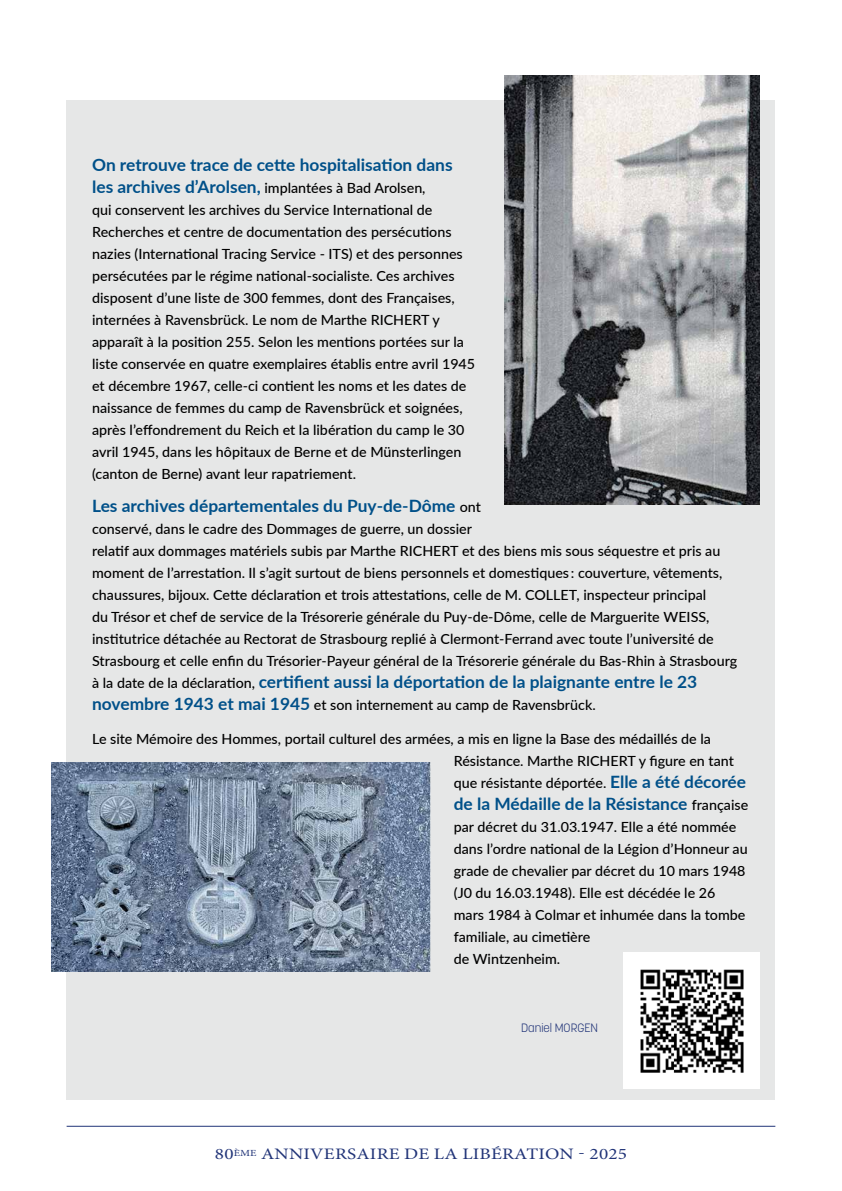
<style>
.page{position:relative;width:842px;height:1191px;background:#fff}
.page>*{position:absolute;margin:0;border:0;box-sizing:border-box;transform-origin:0 0}
.t1{font:700 17px "Lato";color:#005089}
.t2{font:16px "Minion Pro";letter-spacing:.01em;color:#213478;scale:1.2 1}
.t3{font:500 14px/22px "Lato";color:#000}
.t4{font:300 12px "Korolev";color:#213478}
.s1{font-weight:700;font-size:17px;color:#005089}
.s2{font-weight:500;font-size:14px;color:#000}
</style>
<div class="page">
<div style="left:67px;top:100px;width:708px;height:999px;background:#e6e7e7"></div>
<hr style="left:67px;top:1125px;width:708px;height:1px;background:#213478">
<img style="left:505px;top:76px;width:255px;height:428px">
<div style="left:624px;top:952px;width:136px;height:137px;background:#fff"></div>
<img style="left:640px;top:969px;width:104px;height:104px">
<img style="left:51px;top:762px;width:380px;height:209px">
<p class="t1" style="left:92px;top:152px;width:362px">On retrouve trace de cette hospitalisation dans</p>
<p class="t3" style="left:92px;top:176px;width:385px"><span class="s1">les archives d’Arolsen,</span> implantées à Bad Arolsen,<br>qui conservent les archives du Service International de Recherches et centre de documentation des persécutions nazies (International Tracing Service - ITS) et des personnes persécutées par le régime national-socialiste. Ces archives disposent d’une liste de 300 femmes, dont des Françaises, internées à Ravensbrück. Le nom de Marthe RICHERT y apparaît à la position 255. Selon les mentions portées sur la liste conservée en quatre exemplaires établis entre avril 1945 et décembre 1967, celle-ci contient les noms et les dates de naissance de femmes du camp de Ravensbrück et soignées, après l’effondrement du Reich et la libération du camp le 30 avril 1945, dans les hôpitaux de Berne et de Münsterlingen (canton de Berne) avant leur rapatriement.</p>
<p class="t1" style="left:92px;top:493px;width:390px">Les archives départementales du Puy-de-Dôme <span class="s2">ont</span></p>
<p class="t3" style="left:92px;top:517px;width:647px">conservé, dans le cadre des Dommages de guerre, un dossier<br>relatif aux dommages matériels subis par Marthe RICHERT et des biens mis sous séquestre et pris au moment de l’arrestation. Il s’agit surtout de biens personnels et domestiques : couverture, vêtements, chaussures, bijoux. Cette déclaration et trois attestations, celle de M. COLLET, inspecteur principal<br>du Trésor et chef de service de la Trésorerie générale du Puy-de-Dôme, celle de Marguerite WEISS, institutrice détachée au Rectorat de Strasbourg replié à Clermont-Ferrand avec toute l’université de Strasbourg et celle enfin du Trésorier-Payeur général de la Trésorerie générale du Bas-Rhin à Strasbourg</p>
<p class="t1" style="left:92px;top:669px;width:607px"><span class="s2">à la date de la déclaration,</span> certifient aussi la déportation de la plaignante entre le 23</p>
<p class="t3" style="left:92px;top:693px;width:505px"><span class="s1">novembre 1943 et mai 1945</span> et son internement au camp de Ravensbrück.</p>
<p class="t3" style="left:454px;top:727px;width:294px;text-indent:-362px">Le site Mémoire des Hommes, portail culturel des armées, a mis en ligne la Base des médaillés de la<br>Résistance. Marthe RICHERT y figure en tant que résistante déportée. <span class="s1">Elle a été décorée</span></p>
<p class="t1" style="left:454px;top:791px;width:296px">de la Médaille de la Résistance <span class="s2">française</span></p>
<p class="t3" style="left:454px;top:815px;width:295px">par décret du 31.03.1947. Elle a été nommée dans l’ordre national de la Légion d’Honneur au grade de chevalier par décret du 10 mars 1948 (J0 du 16.03.1948). Elle est décédée le 26 mars 1984 à Colmar et inhumée dans la tombe familiale, au cimetière<br>de Wintzenheim.</p>
<p class="t4" style="left:521px;top:1020px;width:79px">Daniel MORGEN</p>
<p class="t2" style="left:215px;top:1143px;width:345px">80<sup>ÈME</sup> ANNIVERSAIRE DE LA LIBÉRATION - 2025</p>
</div>
